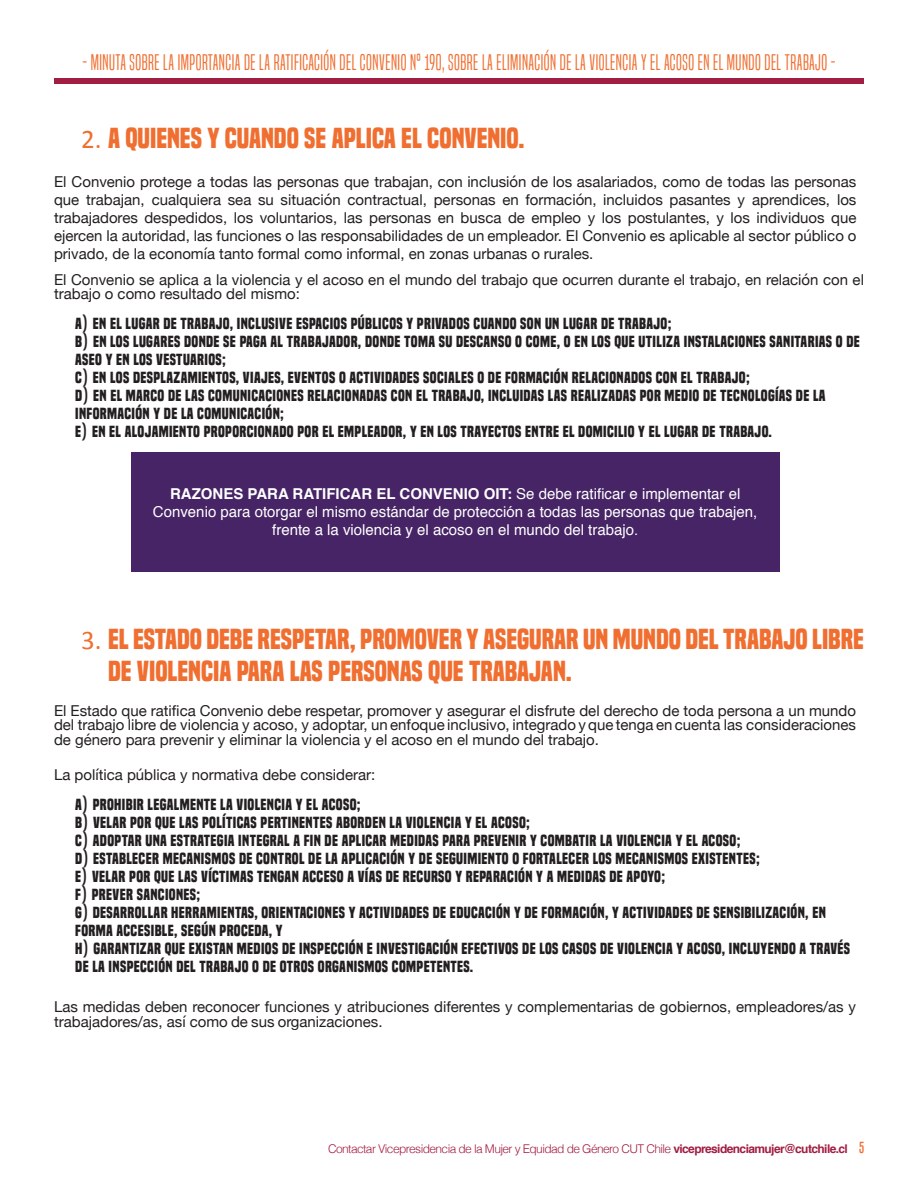
<style>
.page{position:relative;width:918px;height:1188px;background:#fff}
.page>*{position:absolute;margin:0;border:0;box-sizing:border-box;transform-origin:0 0}
.t1{font:700 27px/32.4px "Built Titling Rg";color:#f06e30}
.t2{font:21px "Built Titling Lt";letter-spacing:.025em;color:#f06e30}
.t3{font:700 15px/18px "Built Titling Rg";letter-spacing:.025em;color:#231f20}
.t4{font:15px/18px "Helvetica Neue";color:#231f20;text-align:justify}
.t5{font:15px/18px "Helvetica";color:#fff;text-align:center}
.t6{font:15px "Built Titling Rg";color:#f06e30}
.t7{font:300 12px "Helvetica";letter-spacing:-.05em;color:#a21d42}
.s1{font-family:"Calibri";font-weight:400}
.s2{font-weight:700}
</style>
<div class="page">
<div style="left:54px;top:78px;width:810px;height:6px;background:#a21d42"></div>
<div style="left:131px;top:452px;width:648px;height:119px;background:#462465"></div>
<h2 class="t2" style="left:82px;top:50px;width:755px">- MINUTA SOBRE LA IMPORTANCIA DE LA RATIFICACIÓN DEL CONVENIO N° 190, SOBRE LA ELIMINACIÓN DE LA VIOLENCIA Y EL ACOSO EN EL MUNDO DEL TRABAJO -</h2>
<h1 class="t1" style="left:81px;top:122px;width:445px"><span class="s1">2.</span> A QUIENES Y CUANDO SE APLICA EL CONVENIO.</h1>
<p class="t4" style="left:54px;top:173px;width:804px">El Convenio protege a todas las personas que trabajan, con inclusión de los asalariados, como de todas las personas que trabajan, cualquiera sea su situación contractual, personas en formación, incluidos pasantes y aprendices, los trabajadores despedidos, los voluntarios, las personas en busca de empleo y los postulantes, y los individuos que ejercen la autoridad, las funciones o las responsabilidades de un empleador. El Convenio es aplicable al sector público o privado, de la economía tanto formal como informal, en zonas urbanas o rurales.</p>
<p class="t4" style="left:54px;top:274px;width:812px;line-height:14.2px">El Convenio se aplica a la violencia y el acoso en el mundo del trabajo que ocurren durante el trabajo, en relación con el trabajo o como resultado del mismo:</p>
<p class="t3" style="left:75px;top:315px;width:786px">A) EN EL LUGAR DE TRABAJO, INCLUSIVE ESPACIOS PÚBLICOS Y PRIVADOS CUANDO SON UN LUGAR DE TRABAJO;<br>B) EN LOS LUGARES DONDE SE PAGA AL TRABAJADOR, DONDE TOMA SU DESCANSO O COME, O EN LOS QUE UTILIZA INSTALACIONES SANITARIAS O DE ASEO Y EN LOS VESTUARIOS;<br>C) EN LOS DESPLAZAMIENTOS, VIAJES, EVENTOS O ACTIVIDADES SOCIALES O DE FORMACIÓN RELACIONADOS CON EL TRABAJO;<br>D) EN EL MARCO DE LAS COMUNICACIONES RELACIONADAS CON EL TRABAJO, INCLUIDAS LAS REALIZADAS POR MEDIO DE TECNOLOGÍAS DE LA INFORMACIÓN Y DE LA COMUNICACIÓN;<br>E) EN EL ALOJAMIENTO PROPORCIONADO POR EL EMPLEADOR, Y EN LOS TRAYECTOS ENTRE EL DOMICILIO Y EL LUGAR DE TRABAJO.</p>
<p class="t5" style="left:153px;top:486px;width:606px"><span class="s2">RAZONES PARA RATIFICAR EL CONVENIO OIT:</span> Se debe ratificar e implementar el<br>Convenio para otorgar el mismo estándar de protección a todas las personas que trabajen, frente a la violencia y el acoso en el mundo del trabajo.</p>
<h1 class="t1" style="left:108px;top:623px;width:757px;text-indent:-27px"><span class="s1">3.</span> EL ESTADO DEBE RESPETAR, PROMOVER Y ASEGURAR UN MUNDO DEL TRABAJO LIBRE<br>DE VIOLENCIA PARA LAS PERSONAS QUE TRABAJAN.</h1>
<p class="t4" style="left:54px;top:705px;width:804px;line-height:14.2px">El Estado que ratifica Convenio debe respetar, promover y asegurar el disfrute del derecho de toda persona a un mundo del trabajo libre de violencia y acoso, y adoptar, un enfoque inclusivo, integrado y que tenga en cuenta las consideraciones de género para prevenir y eliminar la violencia y el acoso en el mundo del trabajo.</p>
<p class="t4" style="left:54px;top:766px;width:323px">La política pública y normativa debe considerar:</p>
<p class="t3" style="left:75px;top:795px;width:776px">A) PROHIBIR LEGALMENTE LA VIOLENCIA Y EL ACOSO;<br>B) VELAR POR QUE LAS POLÍTICAS PERTINENTES ABORDEN LA VIOLENCIA Y EL ACOSO;<br>C) ADOPTAR UNA ESTRATEGIA INTEGRAL A FIN DE APLICAR MEDIDAS PARA PREVENIR Y COMBATIR LA VIOLENCIA Y EL ACOSO;<br>D) ESTABLECER MECANISMOS DE CONTROL DE LA APLICACIÓN Y DE SEGUIMIENTO O FORTALECER LOS MECANISMOS EXISTENTES;<br>E) VELAR POR QUE LAS VÍCTIMAS TENGAN ACCESO A VÍAS DE RECURSO Y REPARACIÓN Y A MEDIDAS DE APOYO;<br>F) PREVER SANCIONES;<br>G) DESARROLLAR HERRAMIENTAS, ORIENTACIONES Y ACTIVIDADES DE EDUCACIÓN Y DE FORMACIÓN, Y ACTIVIDADES DE SENSIBILIZACIÓN, EN FORMA ACCESIBLE, SEGÚN PROCEDA, Y<br>H) GARANTIZAR QUE EXISTAN MEDIOS DE INSPECCIÓN E INVESTIGACIÓN EFECTIVOS DE LOS CASOS DE VIOLENCIA Y ACOSO, INCLUYENDO A TRAVÉS DE LA INSPECCIÓN DEL TRABAJO O DE OTROS ORGANISMOS COMPETENTES.</p>
<p class="t4" style="left:54px;top:1001px;width:804px;line-height:14.2px">Las medidas deben reconocer funciones y atribuciones diferentes y complementarias de gobiernos, empleadores/as y trabajadores/as, así como de sus organizaciones.</p>
<p class="t7" style="left:328px;top:1138px;width:521px">Contactar Vicepresidencia de la Mujer y Equidad de Género CUT Chile <span class="s2">vicepresidenciamujer@cutchile.cl</span></p>
<p class="t6" style="left:859px;top:1138px;width:7px">5</p>
</div>
